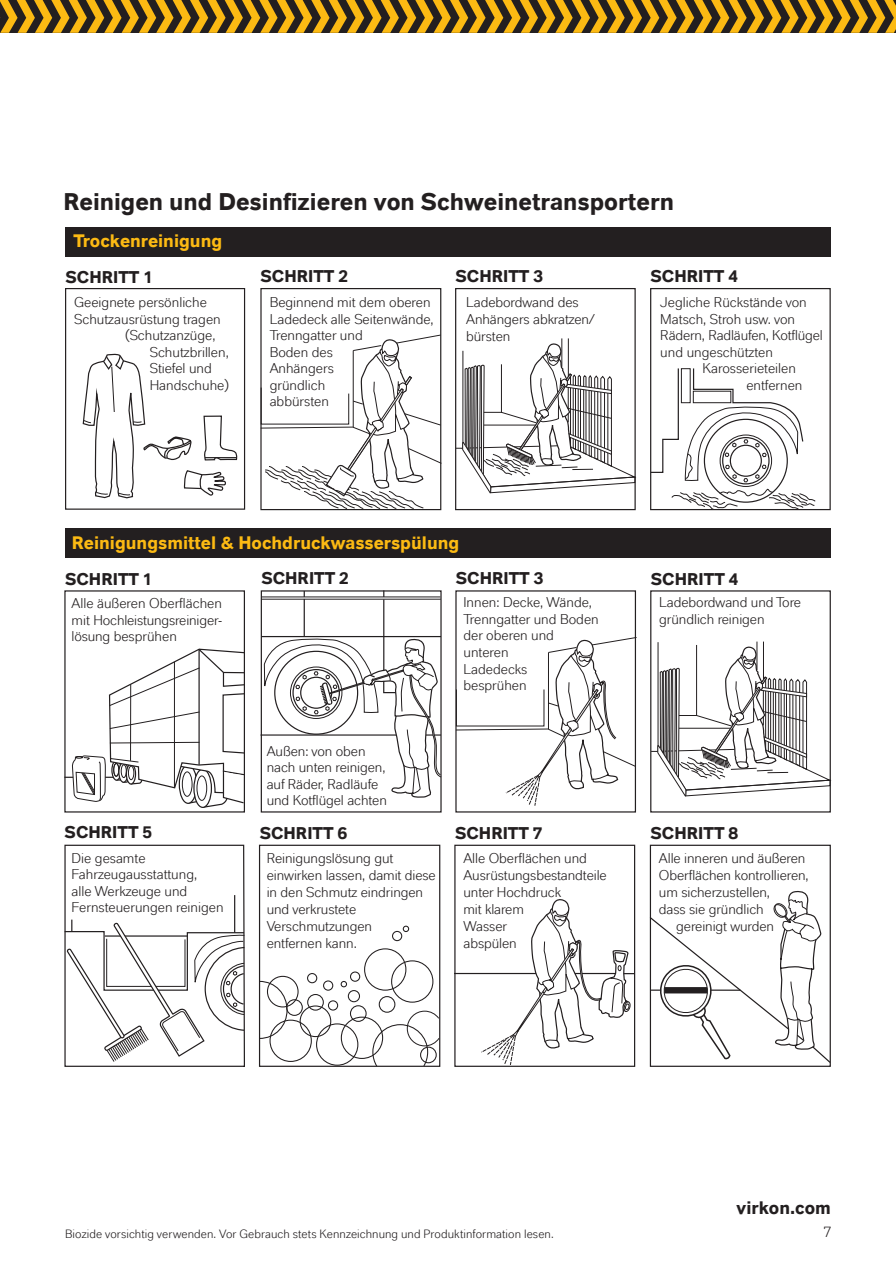
<style>
.page{position:relative;width:896px;height:1266px;background:#fff}
.page>*{position:absolute;margin:0;border:0;box-sizing:border-box;transform-origin:0 0}
.t1{font:700 24px "Lanxess";color:#231f20}
.t2{font:700 18px "Lanxess";color:#fcba13}
.t3{font:18px "Lanxess Bd";color:#231f20}
.t4{font:700 16.95px "Lanxess";color:#231f20}
.t5{font:15px "Lanxess";color:#231f20}
.t6{font:14.1px/16.5px "Lanxess";letter-spacing:-.005em;color:#231f20}
.t7{font:12px "Lanxess";letter-spacing:.005em;color:#231f20}
</style>
<div class="page">
<div style="left:65px;top:288px;width:180px;height:221px;border:1px solid #231f20"></div>
<div style="left:455px;top:288px;width:180px;height:222px;border:1px solid #231f20"></div>
<div style="left:650px;top:288px;width:180px;height:222px;border:1px solid #231f20"></div>
<div style="left:65px;top:227px;width:765px;height:29px;background:#231f20"></div>
<div style="left:65px;top:528px;width:765px;height:30px;background:#231f20"></div>
<hr style="left:64px;top:776px;width:49px;height:1px;background:#231f20">
<svg style="left:260px;top:334px;width:182px;height:175px"></svg>
<svg style="left:455px;top:637px;width:182px;height:169px"></svg>
<div style="left:259px;top:844px;width:181px;height:222px;border:1px solid #231f20"></div>
<div style="left:454px;top:844px;width:181px;height:222px;border:1px solid #231f20"></div>
<div style="left:649px;top:844px;width:181px;height:222px;border:1px solid #231f20"></div>
<svg style="left:260px;top:590px;width:182px;height:223px"></svg>
<div style="left:269px;top:1019px;width:43px;height:42px;border:1px solid #231f20;border-radius:50%"></div>
<svg style="left:258px;top:980px;width:30px;height:59px"></svg>
<div style="left:299px;top:1005px;width:32px;height:32px;border:1px solid #231f20;border-radius:50%"></div>
<div style="left:267px;top:975px;width:31px;height:32px;border:1px solid #231f20;border-radius:50%"></div>
<div style="left:316px;top:1023px;width:42px;height:42px;border:1px solid #231f20;border-radius:50%"></div>
<svg style="left:372px;top:1010px;width:68px;height:57px"></svg>
<div style="left:286px;top:999px;width:17px;height:16px;border:1px solid #231f20;border-radius:50%"></div>
<div style="left:307px;top:993px;width:17px;height:17px;border:1px solid #231f20;border-radius:50%"></div>
<div style="left:323px;top:980px;width:10px;height:10px;border:1px solid #231f20;border-radius:50%"></div>
<div style="left:328px;top:1000px;width:10px;height:10px;border:1px solid #231f20;border-radius:50%"></div>
<div style="left:341px;top:1016px;width:42px;height:42px;border:1px solid #231f20;border-radius:50%"></div>
<div style="left:364px;top:948px;width:42px;height:42px;border:1px solid #231f20;border-radius:50%"></div>
<div style="left:391px;top:960px;width:42px;height:42px;border:1px solid #231f20;border-radius:50%"></div>
<div style="left:350px;top:1005px;width:16px;height:16px;border:1px solid #231f20;border-radius:50%"></div>
<div style="left:378px;top:996px;width:17px;height:16px;border:1px solid #231f20;border-radius:50%"></div>
<div style="left:420px;top:1046px;width:16px;height:17px;border:1px solid #231f20;border-radius:50%"></div>
<div style="left:392px;top:930px;width:10px;height:11px;border:1px solid #231f20;border-radius:50%"></div>
<div style="left:348px;top:990px;width:12px;height:12px;border:1px solid #231f20;border-radius:50%"></div>
<div style="left:307px;top:972px;width:10px;height:11px;border:1px solid #231f20;border-radius:50%"></div>
<div style="left:350px;top:971px;width:10px;height:10px;border:1px solid #231f20;border-radius:50%"></div>
<div style="left:340px;top:980px;width:7px;height:7px;border:1px solid #231f20;border-radius:50%"></div>
<div style="left:402px;top:925px;width:7px;height:7px;border:1px solid #231f20;border-radius:50%"></div>
<hr style="left:454px;top:972px;width:81px;height:2px;background:#231f20">
<svg style="left:480px;top:897px;width:154px;height:168px"></svg>
<hr style="left:582px;top:972px;width:33px;height:2px;background:#231f20">
<svg style="left:649px;top:889px;width:182px;height:174px"></svg>
<svg style="left:64px;top:919px;width:181px;height:148px"></svg>
<svg style="left:82px;top:353px;width:156px;height:146px"></svg>
<svg style="left:455px;top:338px;width:181px;height:155px"></svg>
<svg style="left:650px;top:641px;width:181px;height:155px"></svg>
<svg style="left:650px;top:367px;width:165px;height:144px"></svg>
<svg style="left:72px;top:648px;width:173px;height:234px"></svg>
<svg style="left:0;top:0;width:896px;height:33px;background:#8e6b19"></svg>
<h1 class="t1" style="left:64px;top:184px;width:612px">Reinigen und Desinfizieren von Schweinetransportern</h1>
<p class="t2" style="left:73px;top:228px;width:150px">Trockenreinigung</p>
<p class="t4" style="left:650px;top:264px;width:89px">SCHRITT 4</p>
<p class="t4" style="left:65px;top:265px;width:89px">SCHRITT 1</p>
<p class="t4" style="left:260px;top:264px;width:89px">SCHRITT 2</p>
<p class="t4" style="left:455px;top:264px;width:89px">SCHRITT 3</p>
<p class="t6" style="left:74px;top:294px;width:134px">Geeignete persönliche</p>
<p class="t6" style="left:74px;top:310px;width:148px">Schutzausrüstung tragen</p>
<p class="t6" style="left:125px;top:326px;width:92px">(Schutzanzüge,</p>
<p class="t6" style="left:150px;top:343px;width:81px">Schutzbrillen,</p>
<p class="t6" style="left:150px;top:359px;width:64px">Stiefel und</p>
<p class="t6" style="left:150px;top:376px;width:81px">Handschuhe)</p>
<p class="t6" style="left:269px;top:293px;width:165px">Beginnend mit dem oberen<br>Ladedeck alle Seitenwände,<br>Trenngatter und<br>Boden des<br>Anhängers<br>gründlich<br>abbürsten</p>
<p class="t6" style="left:466px;top:293px;width:130px;line-height:17px">Ladebordwand des<br>Anhängers abkratzen/ bürsten</p>
<p class="t6" style="left:660px;top:293px;width:148px">Jegliche Rückstände von</p>
<p class="t6" style="left:660px;top:310px;width:136px">Matsch, Stroh usw. von</p>
<p class="t6" style="left:660px;top:326px;width:164px">Rädern, Radläufen, Kotflügel</p>
<p class="t6" style="left:660px;top:343px;width:114px">und ungeschützten</p>
<p class="t6" style="left:702px;top:359px;width:95px">Karosserieteilen</p>
<p class="t6" style="left:746px;top:376px;width:58px">entfernen</p>
<p class="t2" style="left:72px;top:529px;width:389px">Reinigungsmittel &amp; Hochdruckwasserspülung</p>
<p class="t4" style="left:65px;top:566px;width:89px">SCHRITT 1</p>
<p class="t4" style="left:261px;top:566px;width:89px">SCHRITT 2</p>
<p class="t4" style="left:456px;top:566px;width:89px">SCHRITT 3</p>
<p class="t4" style="left:650px;top:567px;width:89px">SCHRITT 4</p>
<p class="t6" style="left:463px;top:594px;width:137px">Innen: Decke, Wände,<br>Trenngatter und Boden der oberen und unteren<br>Ladedecks<br>besprühen</p>
<p class="t6" style="left:659px;top:593px;width:143px;line-height:17px">Ladebordwand und Tore gründlich reinigen</p>
<p class="t6" style="left:71px;top:595px;width:152px;text-align:justify">Alle äußeren Oberflächen mit Hochleistungsreiniger&shy;lösung besprühen</p>
<p class="t6" style="left:267px;top:742px;width:122px">Außen: von oben nach unten reinigen, auf Räder, Radläufe und Kotflügel achten</p>
<p class="t4" style="left:65px;top:820px;width:89px">SCHRITT 5</p>
<p class="t4" style="left:260px;top:821px;width:89px">SCHRITT 6</p>
<p class="t6" style="left:72px;top:849px;width:153px">Die gesamte<br>Fahrzeugausstattung,<br>alle Werkzeuge und<br>Fernsteuerungen reinigen</p>
<p class="t6" style="left:267px;top:849px;width:170px;line-height:17px">Reinigungslösung gut einwirken lassen, damit diese in den Schmutz eindringen und verkrustete<br>Verschmutzungen<br>entfernen kann.</p>
<p class="t4" style="left:455px;top:821px;width:89px">SCHRITT 7</p>
<p class="t6" style="left:463px;top:849px;width:145px;line-height:17px">Alle Oberflächen und<br>Ausrüstungsbestandteile unter Hochdruck<br>mit klarem<br>Wasser<br>abspülen</p>
<p class="t4" style="left:650px;top:821px;width:89px">SCHRITT 8</p>
<p class="t6" style="left:659px;top:849px;width:148px">Alle inneren und äußeren</p>
<p class="t6" style="left:659px;top:866px;width:151px">Oberflächen kontrollieren,</p>
<p class="t6" style="left:659px;top:883px;width:113px">um sicherzustellen,</p>
<p class="t6" style="left:659px;top:900px;width:106px">dass sie gründlich</p>
<p class="t6" style="left:676px;top:917px;width:99px">gereinigt wurden</p>
<p class="t7" style="left:65px;top:1226px;width:490px">Biozide vorsichtig verwenden. Vor Gebrauch stets Kennzeichnung und Produktinformation lesen.</p>
<p class="t3" style="left:736px;top:1194px;width:96px">virkon.com</p>
<p class="t5" style="left:822px;top:1222px;width:11px">7</p>
</div>
